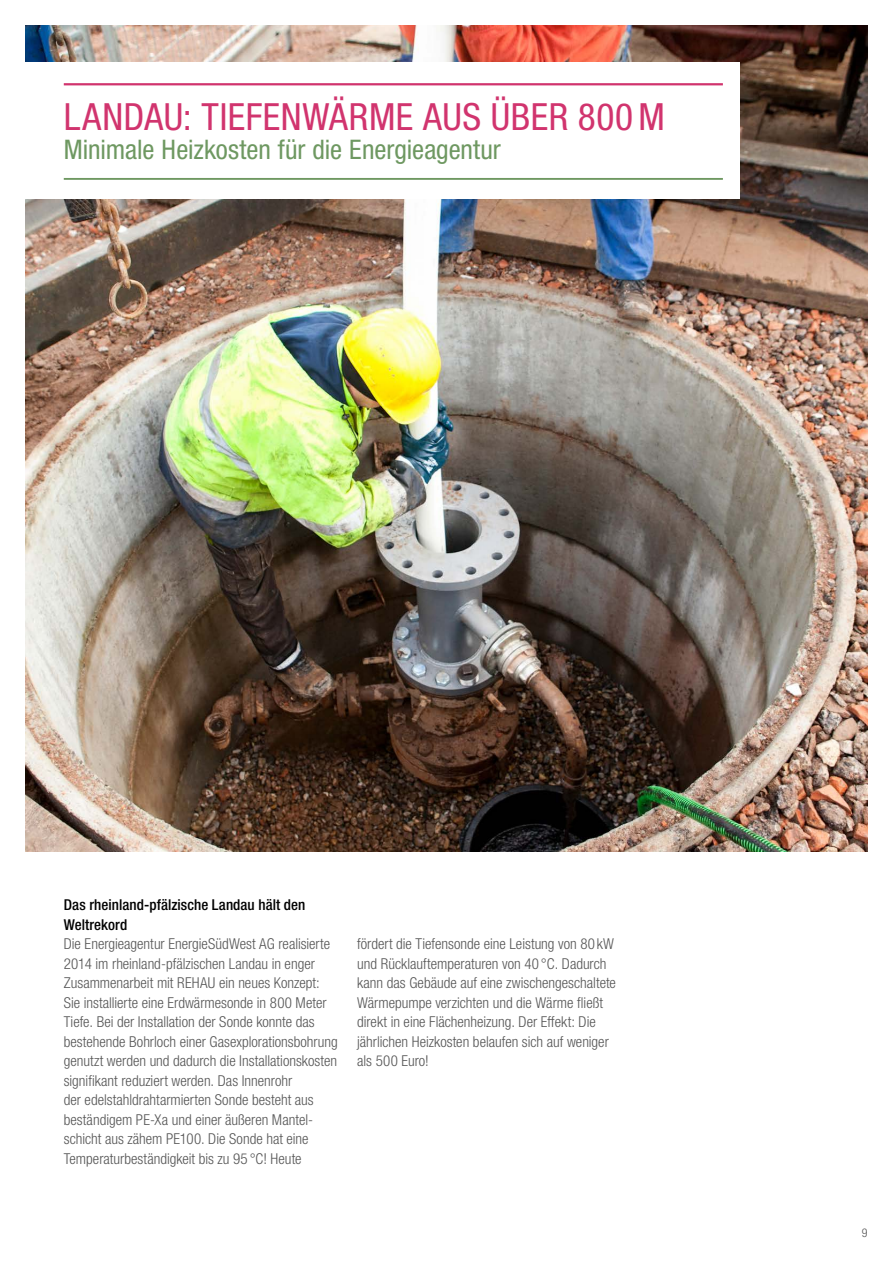
<style>
.page{position:relative;width:893px;height:1263px;background:#fff}
.page>*{position:absolute;margin:0;border:0;box-sizing:border-box;transform-origin:0 0}
.Headline_with_sublin{font:condensed 37.5px "Helvetica Neue LTW1 G";letter-spacing:.015em;color:#d1346e}
.Subline{font:condensed 27px "Helvetica Neue LTW1 G";color:#6e9861}
.Bodytext{font:300 condensed 15px/19.5px "Helvetica Neue LTW1 G";color:#565656}
.Bodytext_headline{font:500 condensed 15px/19.5px "Helvetica Neue LTW1 G";letter-spacing:.005em;color:#000}
.t1{font:300 condensed 12px "Helvetica Neue LTW1 G";color:#565656}
</style>
<div class="page">
<img style="left:26px;top:26px;width:841px;height:826px">
<div style="left:0;top:62px;width:740px;height:136px;background:#fff"></div>
<hr style="left:64px;top:83px;width:659px;height:2px;background:#d1346e">
<hr style="left:64px;top:178px;width:659px;height:2px;background:#6e9861">
<p class="Headline_with_sublin" style="left:64px;top:95px;width:603px">LANDAU: TIEFENWÄRME AUS ÜBER 800 M</p>
<p class="Subline" style="left:64px;top:134px;width:439px">Minimale Heizkosten für die Energieagentur</p>
<p class="Bodytext_headline" style="left:64px;top:895px;width:243px">Das rheinland-pfälzische Landau hält den<br>Weltrekord</p>
<p class="Bodytext" style="left:64px;top:934px;width:275px">Die Energieagentur EnergieSüdWest AG realisierte 2014 im rheinland-pfälzischen Landau in enger Zusammenarbeit mit REHAU ein neues Konzept:<br>Sie installierte eine Erdwärmesonde in 800 Meter Tiefe. Bei der Installation der Sonde konnte das bestehende Bohrloch einer Gasexplorationsbohrung genutzt werden und dadurch die Installationskosten signifikant reduziert werden. Das Innenrohr<br>der edelstahldrahtarmierten Sonde besteht aus beständigem PE-Xa und einer äußeren Mantel&shy;schicht aus zähem PE100. Die Sonde hat eine Temperaturbeständigkeit bis zu 95 °C! Heute</p>
<p class="Bodytext" style="left:357px;top:934px;width:260px">fördert die Tiefensonde eine Leistung von 80 kW und Rücklauftemperaturen von 40 °C. Dadurch kann das Gebäude auf eine zwischengeschaltete Wärmepumpe verzichten und die Wärme fließt direkt in eine Flächenheizung. Der Effekt: Die jährlichen Heizkosten belaufen sich auf weniger als 500 Euro!</p>
<p class="t1" style="left:862px;top:1226px;width:7px">9</p>
</div>
